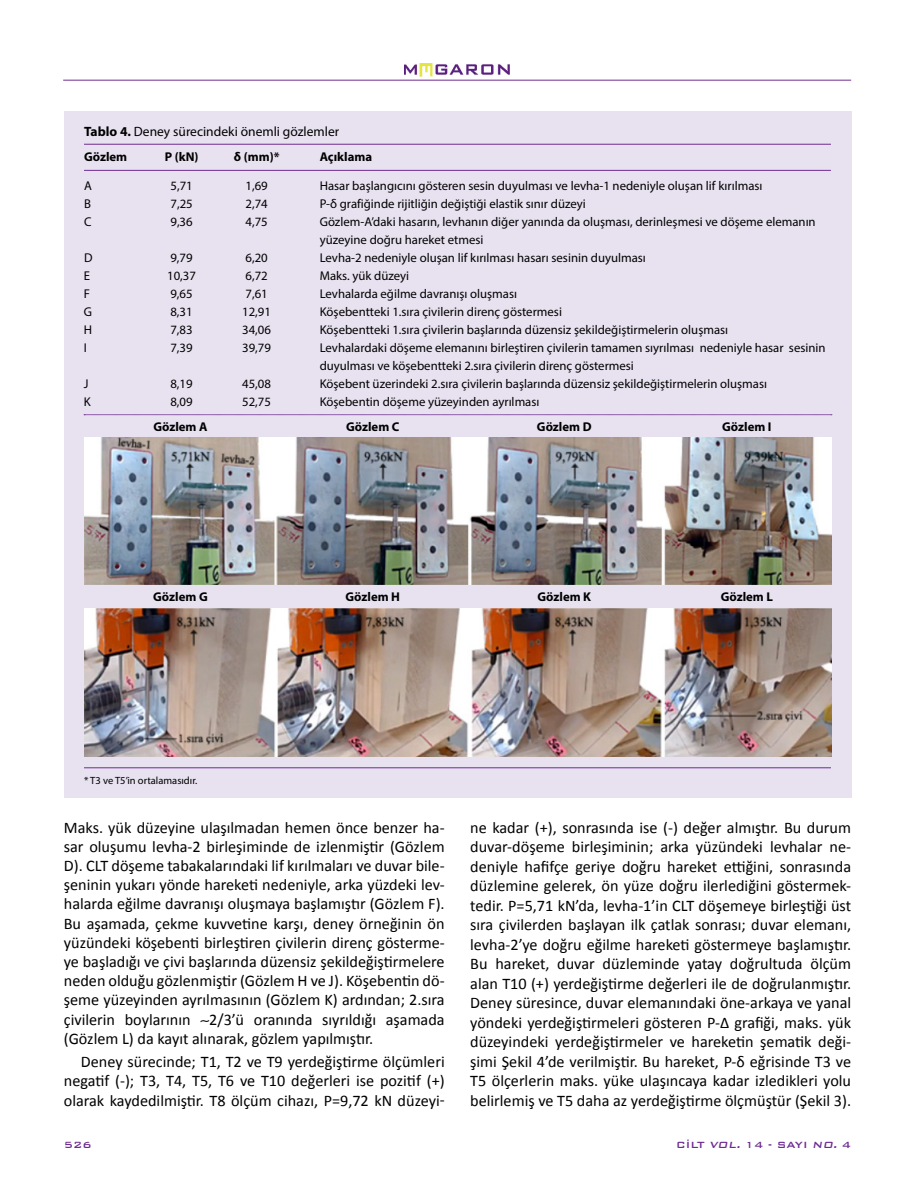
<style>
.page{position:relative;width:915px;height:1191px;background:#fff}
.page>*{position:absolute;margin:0;border:0;box-sizing:border-box;transform-origin:0 0}
.t1{font:16.2px/19.5px "Calibri";color:#000;text-align:justify}
.t2{font:13.5px "Myriad Pro";color:#000}
.t3{font:12.75px/18px "Myriad Pro";color:#000}
.t4{font:700 12.75px "Myriad Pro";color:#000}
.t5{font:500 12px "Bank Gothic BT";color:#6f2c91}
.t6{font:10.5px "Myriad Pro";color:#000}
.s1{font-weight:700}
.s2{font-style:italic}
</style>
<div class="page">
<img style="left:404px;top:64px;width:105px;height:16px">
<hr style="left:63px;top:80px;width:787px;height:1px;background:#6f2c91">
<div style="left:64px;top:111px;width:786px;height:686px;background:#e8e1f0"></div>
<hr style="left:84px;top:170px;width:746px;height:1px;background:#6f2c91">
<svg style="left:84px;top:414px;width:747px;height:1px"></svg>
<hr style="left:84px;top:144px;width:746px;height:1px;background:#6f2c91">
<hr style="left:84px;top:767px;width:746px;height:1px;background:#6f2c91">
<img style="left:85px;top:438px;width:745px;height:146px">
<img style="left:85px;top:608px;width:745px;height:148px">
<p class="t2" style="left:84px;top:123px;width:256px"><span class="s1">Tablo 4.</span> Deney sürecindeki önemli gözlemler</p>
<p class="t4" style="left:84px;top:149px;width:45px">Gözlem</p>
<p class="t4" style="left:165px;top:149px;width:35px">P (kN)</p>
<p class="t4" style="left:234px;top:149px;width:47px">δ (mm)*</p>
<p class="t4" style="left:319px;top:149px;width:54px">Açıklama</p>
<p class="t3" style="left:84px;top:176px;width:9px">A</p>
<p class="t3" style="left:170px;top:176px;width:24px">5,71</p>
<p class="t3" style="left:245px;top:176px;width:24px">1,69</p>
<p class="t3" style="left:319px;top:176px;width:444px">Hasar başlangıcını gösteren sesin duyulması ve levha-1 nedeniyle oluşan lif kırılması</p>
<p class="t3" style="left:84px;top:194px;width:8px">B</p>
<p class="t3" style="left:170px;top:194px;width:24px">7,25</p>
<p class="t3" style="left:245px;top:194px;width:24px">2,74</p>
<p class="t3" style="left:319px;top:194px;width:267px">P-δ grafiğinde rijitliğin değiştiği elastik sınır düzeyi</p>
<p class="t3" style="left:84px;top:212px;width:9px">C</p>
<p class="t3" style="left:170px;top:212px;width:24px">9,36</p>
<p class="t3" style="left:245px;top:212px;width:24px">4,75</p>
<p class="t3" style="left:319px;top:212px;width:497px">Gözlem-A’daki hasarın, levhanın diğer yanında da oluşması, derinleşmesi ve döşeme elemanın yüzeyine doğru hareket etmesi</p>
<p class="t3" style="left:84px;top:248px;width:10px">D</p>
<p class="t3" style="left:170px;top:248px;width:24px">9,79</p>
<p class="t3" style="left:245px;top:248px;width:24px">6,20</p>
<p class="t3" style="left:319px;top:248px;width:327px">Levha-2 nedeniyle oluşan lif kırılması hasarı sesinin duyulması</p>
<p class="t3" style="left:84px;top:266px;width:8px">E</p>
<p class="t3" style="left:167px;top:266px;width:30px">10,37</p>
<p class="t3" style="left:245px;top:266px;width:24px">6,72</p>
<p class="t3" style="left:319px;top:266px;width:91px">Maks. yük düzeyi</p>
<p class="t3" style="left:84px;top:284px;width:8px">F</p>
<p class="t3" style="left:170px;top:284px;width:24px">9,65</p>
<p class="t3" style="left:245px;top:284px;width:24px">7,61</p>
<p class="t3" style="left:319px;top:284px;width:199px">Levhalarda eğilme davranışı oluşması</p>
<p class="t3" style="left:84px;top:302px;width:10px">G</p>
<p class="t3" style="left:170px;top:302px;width:24px">8,31</p>
<p class="t3" style="left:242px;top:302px;width:30px">12,91</p>
<p class="t3" style="left:319px;top:302px;width:244px">Köşebentteki 1.sıra çivilerin direnç göstermesi</p>
<p class="t3" style="left:84px;top:320px;width:10px">H</p>
<p class="t3" style="left:170px;top:320px;width:24px">7,83</p>
<p class="t3" style="left:242px;top:320px;width:30px">34,06</p>
<p class="t3" style="left:319px;top:320px;width:410px">Köşebentteki 1.sıra çivilerin başlarında düzensiz şekildeğiştirmelerin oluşması</p>
<p class="t3" style="left:84px;top:338px;width:5px">I</p>
<p class="t3" style="left:170px;top:338px;width:24px">7,39</p>
<p class="t3" style="left:242px;top:338px;width:30px">39,79</p>
<p class="t3" style="left:319px;top:338px;width:507px">Levhalardaki döşeme elemanını birleştiren çivilerin tamamen sıyrılması nedeniyle hasar sesinin duyulması ve köşebentteki 2.sıra çivilerin direnç göstermesi</p>
<p class="t3" style="left:84px;top:374px;width:6px">J</p>
<p class="t3" style="left:170px;top:374px;width:24px">8,19</p>
<p class="t3" style="left:242px;top:374px;width:30px">45,08</p>
<p class="t3" style="left:319px;top:374px;width:448px">Köşebent üzerindeki 2.sıra çivilerin başlarında düzensiz şekildeğiştirmelerin oluşması</p>
<p class="t3" style="left:84px;top:392px;width:8px">K</p>
<p class="t3" style="left:170px;top:392px;width:24px">8,09</p>
<p class="t3" style="left:242px;top:392px;width:30px">52,75</p>
<p class="t3" style="left:319px;top:392px;width:221px">Köşebentin döşeme yüzeyinden ayrılması</p>
<p class="t4" style="left:153px;top:419px;width:56px">Gözlem A</p>
<p class="t4" style="left:153px;top:588px;width:56px">Gözlem G</p>
<p class="t4" style="left:346px;top:419px;width:55px">Gözlem C</p>
<p class="t4" style="left:345px;top:588px;width:56px">Gözlem H</p>
<p class="t4" style="left:536px;top:419px;width:56px">Gözlem D</p>
<p class="t4" style="left:537px;top:588px;width:55px">Gözlem K</p>
<p class="t4" style="left:722px;top:419px;width:51px">Gözlem I</p>
<p class="t4" style="left:720px;top:588px;width:54px">Gözlem L</p>
<p class="t6" style="left:84px;top:774px;width:115px">* T3 ve T5’in ortalamasıdır.</p>
<p class="t1" style="left:64px;top:817px;width:382px">Maks. yük düzeyine ulaşılmadan hemen önce benzer ha&shy;sar oluşumu levha-2 birleşiminde de izlenmiştir (Gözlem D). CLT döşeme tabakalarındaki lif kırılmaları ve duvar bile&shy;şeninin yukarı yönde hareketi nedeniyle, arka yüzdeki lev&shy;halarda eğilme davranışı oluşmaya başlamıştır (Gözlem F).<br>Bu aşamada, çekme kuvvetine karşı, deney örneğinin ön yüzündeki köşebenti birleştiren çivilerin direnç gösterme&shy;ye başladığı ve çivi başlarında düzensiz şekildeğiştirmelere neden olduğu gözlenmiştir (Gözlem H ve J). Köşebentin dö&shy;şeme yüzeyinden ayrılmasının (Gözlem K) ardından; 2.sıra çivilerin boylarının ∼2/3’ü oranında sıyrıldığı aşamada (Gözlem L) da kayıt alınarak, gözlem yapılmıştır.</p>
<p class="t1" style="left:64px;top:1051px;width:382px;text-indent:17px">Deney sürecinde; T1, T2 ve T9 yerdeğiştirme ölçümleri negatif (-); T3, T4, T5, T6 ve T10 değerleri ise pozitif (+) olarak kaydedilmiştir. T8 ölçüm cihazı, P=9,72 kN düzeyi-</p>
<p class="t1" style="left:470px;top:816px;width:382px">ne kadar (+), sonrasında ise (-) değer almıştır. Bu durum duvar-döşeme birleşiminin; arka yüzündeki levhalar ne&shy;deniyle hafifçe geriye doğru hareket ettiğini, sonrasında düzlemine gelerek, ön yüze doğru ilerlediğini göstermek&shy;tedir. P=5,71 kN’da, levha-1’in CLT döşemeye birleştiği üst sıra çivilerden başlayan ilk çatlak sonrası; duvar elemanı, levha-2’ye doğru eğilme hareketi göstermeye başlamıştır.<br>Bu hareket, duvar düzleminde yatay doğrultuda ölçüm alan T10 (+) yerdeğiştirme değerleri ile de doğrulanmıştır.<br>Deney süresince, duvar elemanındaki öne-arkaya ve yanal yöndeki yerdeğiştirmeleri gösteren P-Δ grafiği, maks. yük düzeyindeki yerdeğiştirmeler ve hareketin şematik deği&shy;şimi Şekil 4’de verilmiştir. Bu hareket, P-δ eğrisinde T3 ve T5 ölçerlerin maks. yüke ulaşıncaya kadar izledikleri yolu belirlemiş ve T5 daha az yerdeğiştirme ölçmüştür (Şekil 3).</p>
<p class="t5" style="left:64px;top:1138px;width:29px">526</p>
<p class="t5" style="left:676px;top:1138px;width:176px">CİLT <span class="s2">VOL.</span> 14 - SAYI <span class="s2">NO.</span> 4</p>
</div>
